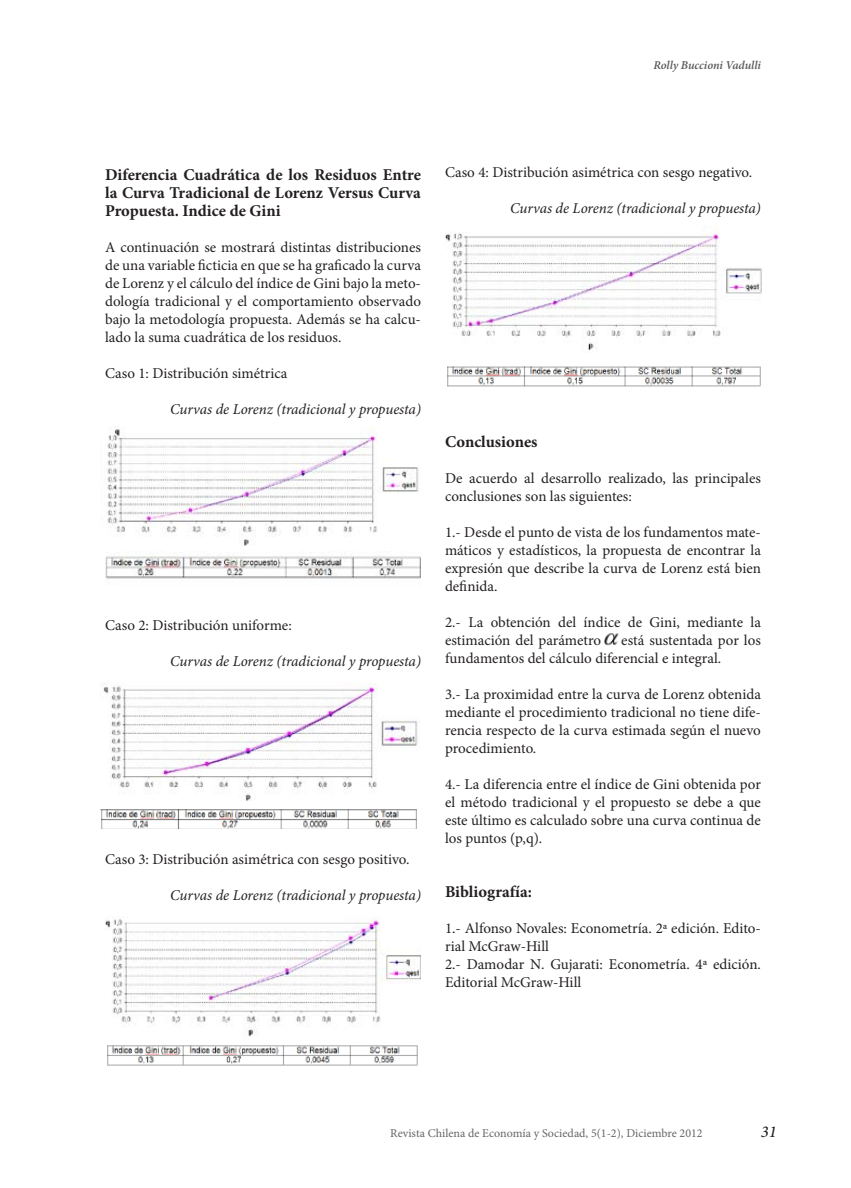
<style>
.page{position:relative;width:851px;height:1188px;background:#fff}
.page>*{position:absolute;margin:0;border:0;box-sizing:border-box;transform-origin:0 0}
.Tlo_2{font:700 16.5px/18px "Minion Pro";color:#231f20;text-align:justify}
.t1{font:italic 500 16.5px "Minion Pro";color:#231f20}
.Texto{font:15px/18px "Minion Pro";color:#231f20}
.Texto-2{font:italic 15px "Minion Pro";letter-spacing:-.01em;color:#231f20}
.t2{font:12px "Minion Pro";color:#231f20}
.Nombre_humano{font:italic 600 12px "Minion Pro";letter-spacing:-.005em;color:#57585a}
</style>
<div class="page">
<img style="left:107px;top:427px;width:312px;height:119px">
<img style="left:105px;top:552px;width:316px;height:27px">
<img style="left:103px;top:683px;width:315px;height:118px">
<img style="left:100px;top:809px;width:316px;height:20px">
<img style="left:105px;top:918px;width:316px;height:119px">
<img style="left:107px;top:1045px;width:311px;height:21px">
<img style="left:445px;top:225px;width:316px;height:126px">
<img style="left:447px;top:366px;width:313px;height:21px">
<img style="left:604px;top:633px;width:15px;height:13px">
<p class="Nombre_humano" style="left:653px;top:56px;width:109px">Rolly Buccioni Vadulli</p>
<p class="Tlo_2" style="left:105px;top:166px;width:317px">Diferencia Cuadrática de los Residuos Entre la Curva Tradicional de Lorenz Versus Curva Propuesta. Indice de Gini</p>
<p class="Texto" style="left:105px;top:238px;width:317px;text-align:justify">A continuación se mostrará distintas distribuciones de una variable ficticia en que se ha graficado la curva de Lorenz y el cálculo del índice de Gini bajo la meto&shy;dología tradicional y el comportamiento observado bajo la metodología propuesta. Además se ha calcu&shy;lado la suma cuadrática de los residuos.</p>
<p class="Texto" style="left:105px;top:364px;width:184px">Caso 1: Distribución simétrica</p>
<p class="Texto-2" style="left:170px;top:399px;width:252px">Curvas de Lorenz (tradicional y propuesta)</p>
<p class="Texto" style="left:105px;top:616px;width:188px">Caso 2: Distribución uniforme:</p>
<p class="Texto-2" style="left:170px;top:651px;width:252px">Curvas de Lorenz (tradicional y propuesta)</p>
<p class="Texto" style="left:105px;top:850px;width:306px">Caso 3: Distribución asimétrica con sesgo positivo.</p>
<p class="Texto-2" style="left:170px;top:885px;width:252px">Curvas de Lorenz (tradicional y propuesta)</p>
<p class="Texto" style="left:445px;top:163px;width:309px">Caso 4: Distribución asimétrica con sesgo negativo.</p>
<p class="Texto-2" style="left:510px;top:198px;width:252px">Curvas de Lorenz (tradicional y propuesta)</p>
<p class="Tlo_2" style="left:445px;top:433px;width:94px">Conclusiones</p>
<p class="Texto" style="left:445px;top:469px;width:317px">De acuerdo al desarrollo realizado, las principales conclusiones son las siguientes:</p>
<p class="Texto" style="left:445px;top:523px;width:317px;text-align:justify">1.- Desde el punto de vista de los fundamentos mate&shy;máticos y estadísticos, la propuesta de encontrar la expresión que describe la curva de Lorenz está bien definida.</p>
<p class="Texto" style="left:445px;top:613px;width:317px">2.- La obtención del índice de Gini, mediante la estimación del parámetro</p>
<p class="Texto" style="left:445px;top:631px;width:317px;text-indent:176px">está sustentada por los fundamentos del cálculo diferencial e integral.</p>
<p class="Texto" style="left:445px;top:685px;width:317px;text-align:justify">3.- La proximidad entre la curva de Lorenz obtenida mediante el procedimiento tradicional no tiene dife&shy;rencia respecto de la curva estimada según el nuevo procedimiento.</p>
<p class="Texto" style="left:445px;top:775px;width:317px;text-align:justify">4.- La diferencia entre el índice de Gini obtenida por el método tradicional y el propuesto se debe a que este último es calculado sobre una curva continua de los puntos (p,q).</p>
<p class="Tlo_2" style="left:445px;top:883px;width:89px">Bibliografía:</p>
<p class="Texto" style="left:445px;top:919px;width:317px">1.- Alfonso Novales: Econometría. 2ª edición. Edito&shy;rial McGraw-Hill</p>
<p class="Texto" style="left:445px;top:955px;width:317px">2.- Damodar N. Gujarati: Econometría. 4ª edición.<br>Editorial McGraw-Hill</p>
<p class="t2" style="left:390px;top:1125px;width:314px">Revista Chilena de Economía y Sociedad, 5(1-2), Diciembre 2012</p>
<p class="t1" style="left:760px;top:1120px;width:17px">31</p>
</div>
